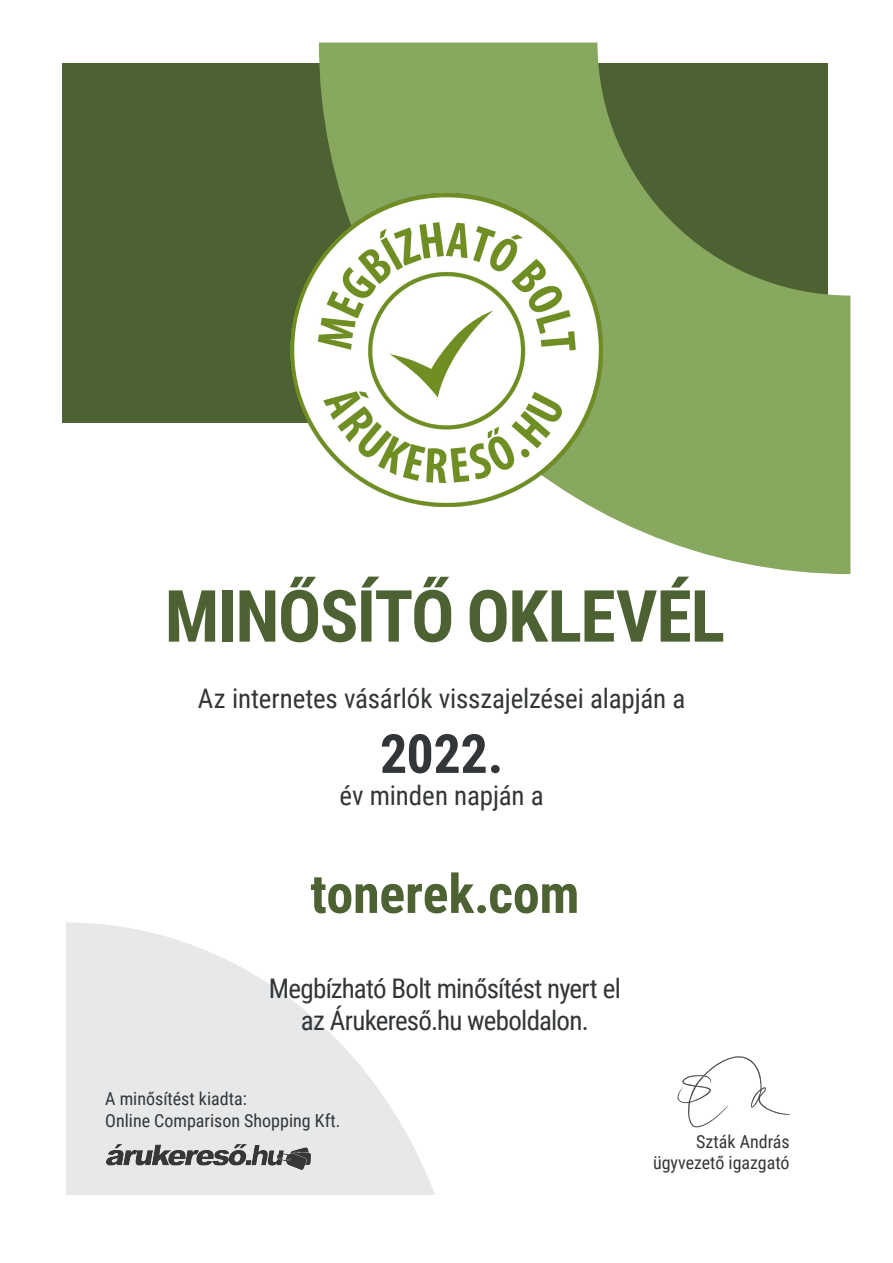
<style>
.page{position:relative;width:893px;height:1263px;background:#fff}
.page>*{position:absolute;margin:0;border:0;box-sizing:border-box;transform-origin:0 0}
.t1{font:700 72px "Roboto Condensed";letter-spacing:-.025em;color:#4c6232}
.t2{font:700 54px "Roboto Condensed";letter-spacing:-.005em;color:#4c6232}
.t3{font:700 54px "Roboto Condensed";color:#333638}
.t4{font:27px/32.4px "Roboto Condensed";letter-spacing:-.015em;color:#333638;text-align:center}
.t5{font:18px/21.6px "Roboto Condensed";color:#333638}
</style>
<div class="page">
<svg style="left:66px;top:922px;width:369px;height:273px;fill:#e7e8e9"></svg>
<div style="left:62px;top:64px;width:766px;height:359px;background:#4c6232"></div>
<svg style="left:319px;top:43px;width:531px;height:531px;fill:#87a85e"></svg>
<img style="left:290px;top:193px;width:313px;height:313px">
<img style="left:106px;top:1144px;width:204px;height:26px">
<svg style="left:677px;top:1056px;width:113px;height:72px"></svg>
<h1 class="t1" style="left:165px;top:566px;width:562px">MINŐSÍTŐ OKLEVÉL</h1>
<p class="t4" style="left:198px;top:681px;width:489px">Az internetes vásárlók visszajelzései alapján a</p>
<h2 class="t3" style="left:380px;top:716px;width:125px">2022.</h2>
<p class="t4" style="left:340px;top:778px;width:206px">év minden napján a</p>
<h2 class="t2" style="left:310px;top:856px;width:271px">tonerek.com</h2>
<p class="t4" style="left:269px;top:971px;width:354px">Megbízható Bolt minősítést nyert el az Árukereső.hu weboldalon.</p>
<p class="t5" style="left:105px;top:1087px;width:237px">A minősítést kiadta:<br>Online Comparison Shopping Kft.</p>
<p class="t5" style="left:653px;top:1130px;width:138px;text-align:right">Szták András ügyvezető igazgató</p>
</div>
